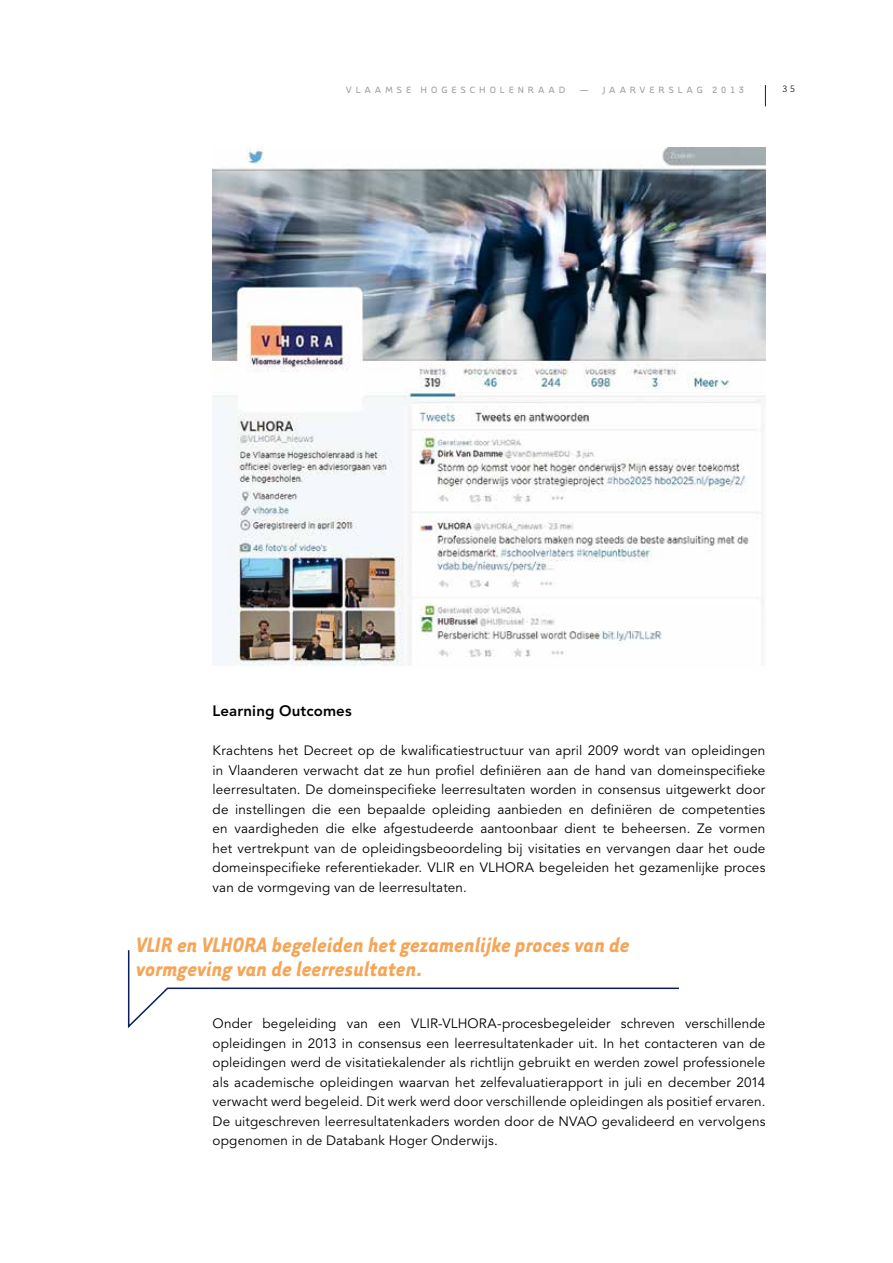
<style>
.page{position:relative;width:893px;height:1263px;background:#fff}
.page>*{position:absolute;margin:0;border:0;box-sizing:border-box;transform-origin:0 0}
.t1{font:italic 700 24px/24px "Tarzana Narrow";color:#f5a557}
.t2{font:800 15px "Avenir LT";letter-spacing:.01em;color:#000}
.t3{font:13.5px/19.5px "Avenir LT";letter-spacing:.01em;color:#000;text-align:justify}
.t4{font:10.5px "Tarzana Wide";letter-spacing:.33em;color:#9c9e9f}
.t5{font:300 9px "Avenir LT";color:#000}
</style>
<div class="page">
<svg style="left:765px;top:85px;width:1px;height:21px"></svg>
<img style="left:213px;top:147px;width:553px;height:519px">
<svg style="left:127px;top:950px;width:552px;height:78px"></svg>
<p class="t4" style="left:346px;top:83px;width:221px">VLAAMSE HOGESCHOLENRAAD</p>
<p class="t4" style="left:580px;top:83px;width:166px">— JAARVERSLAG 2013</p>
<p class="t5" style="left:782px;top:83px;width:14px">3 5</p>
<p class="t2" style="left:213px;top:702px;width:141px">Learning Outcomes</p>
<p class="t3" style="left:213px;top:741px;width:554px">Krachtens het Decreet op de kwalificatiestructuur van april 2009 wordt van opleidingen in Vlaanderen verwacht dat ze hun profiel definiëren aan de hand van domeinspecifieke leerresultaten. De domeinspecifieke leerresultaten worden in consensus uitgewerkt door de instellingen die een bepaalde opleiding aanbieden en definiëren de competenties en vaardigheden die elke afgestudeerde aantoonbaar dient te beheersen. Ze vormen het vertrekpunt van de opleidingsbeoordeling bij visitaties en vervangen daar het oude domeinspecifieke referentiekader. VLIR en VLHORA begeleiden het gezamenlijke proces van de vormgeving van de leerresultaten.</p>
<h1 class="t1" style="left:136px;top:932px;width:495px">VLIR en VLHORA begeleiden het gezamenlijke proces van de vormgeving van de leerresultaten.</h1>
<p class="t3" style="left:213px;top:1014px;width:554px">Onder begeleiding van een VLIR-VLHORA-procesbegeleider schreven verschillende opleidingen in 2013 in consensus een leerresultatenkader uit. In het contacteren van de opleidingen werd de visitatiekalender als richtlijn gebruikt en werden zowel professionele als academische opleidingen waarvan het zelfevaluatierapport in juli en december 2014 verwacht werd begeleid. Dit werk werd door verschillende opleidingen als positief ervaren.<br>De uitgeschreven leerresultatenkaders worden door de NVAO gevalideerd en vervolgens opgenomen in de Databank Hoger Onderwijs.</p>
</div>
